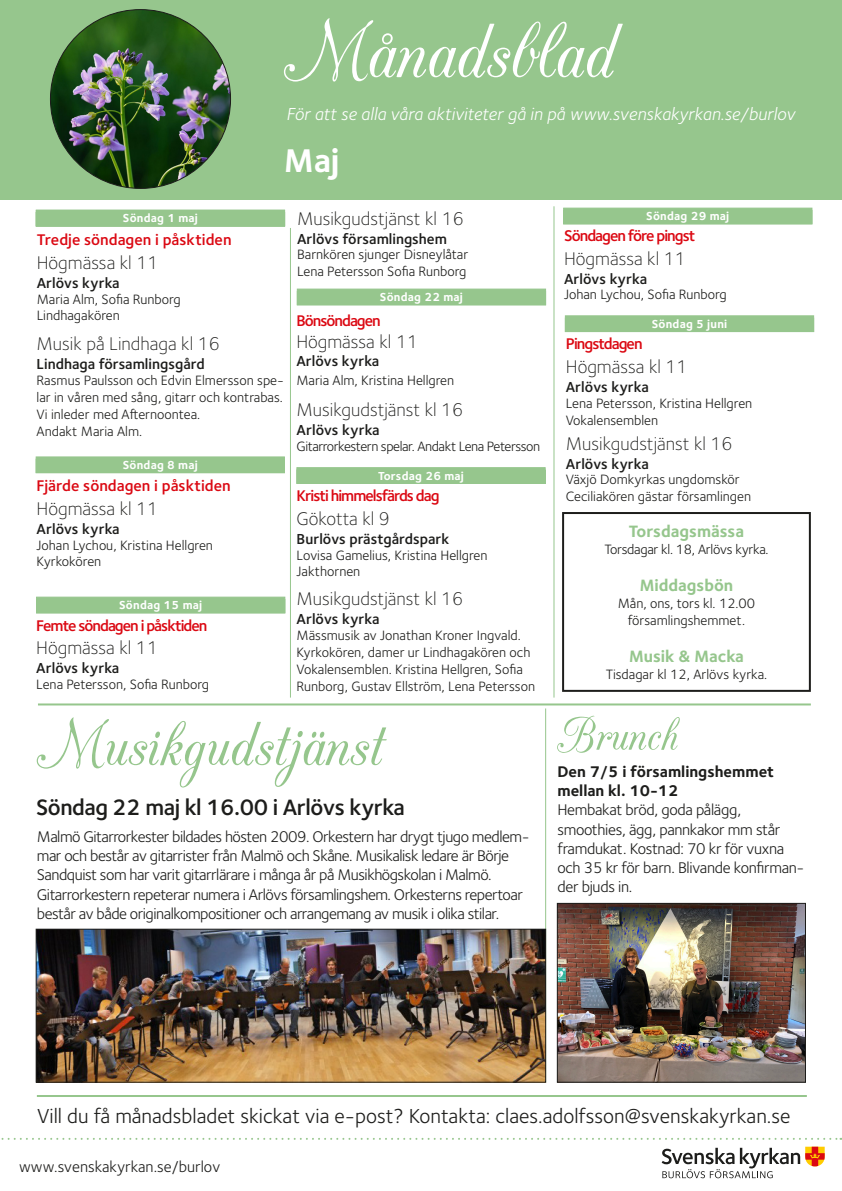
<style>
.page{position:relative;width:842px;height:1191px;background:#fff}
.page>*{position:absolute;margin:0;border:0;box-sizing:border-box;transform-origin:0 0}
.t1{font:94px "CAC Champagne";color:#fff}
.Med_anfang{font:76px "CAC Champagne";color:#96c68d}
.Med_anfang-2{font:56px "CAC Champagne";color:#96c68d}
.t2{font:700 34px "Foundry Sterling OT3";color:#fff}
.Text{font:600 23px "Foundry Sterling OT3";letter-spacing:-.02em;color:#1d1d1b}
.t3{font:21px "Foundry Sterling OT3";color:#1d1d1b}
.Text-2{font:300 19px "Foundry Sterling OT3";color:#1d1d1b}
.t4{font:italic 18px "Foundry Sterling OT3";color:#fff}
.t5{font:700 17px "Foundry Sterling OT3";color:#96c68d}
.t6{font:16px/19.2px "Foundry Sterling OT3";letter-spacing:-.03em;color:#1d1d1b}
.kyrkodag{font:600 16px "Foundry Sterling OT3";letter-spacing:-.06em;color:#db0812}
.kyrkodag-2{font:600 16px "Foundry Sterling OT3";color:#db0812}
.t7{font:700 16px/19.2px "Foundry Sterling OT3";color:#1d1d1b}
.t8{font:16px "Foundry Sterling OT3";color:#1d1d1b}
.Text-3{font:600 15px "Foundry Sterling OT3";color:#1d1d1b}
.Text-4{font:14px/16.8px "Foundry Sterling OT3";color:#1d1d1b}
.Text-5{font:14px "Foundry Sterling OT3";letter-spacing:-.03em;color:#1d1d1b}
.Text-6{font:14px "Foundry Sterling OT3";letter-spacing:-.02em;color:#1d1d1b}
.Text-7{font:700 12px "Foundry Sterling OT3";letter-spacing:.02em;color:#fff}
</style>
<div class="page">
<svg style="left:1px;top:1137px;width:840px;height:2px"></svg>
<svg style="left:662px;top:1146px;width:163px;height:32px"></svg>
<div style="left:0;top:0;width:842px;height:200px;background:#96c68d"></div>
<img style="left:50px;top:10px;width:181px;height:178px">
<hr style="left:38px;top:703px;width:773px;height:2px;background:#96c68d">
<hr style="left:37px;top:1095px;width:770px;height:2px;background:#96c68d">
<hr style="left:290px;top:228px;width:1px;height:469px;background:#96c68d">
<hr style="left:553px;top:206px;width:1px;height:491px;background:#96c68d">
<div style="left:36px;top:596px;width:249px;height:17px;background:#96c68d;border:1px solid #96c68d"></div>
<div style="left:297px;top:288px;width:249px;height:17px;background:#96c68d;border:1px solid #96c68d"></div>
<div style="left:296px;top:467px;width:250px;height:17px;background:#96c68d"></div>
<div style="left:36px;top:210px;width:249px;height:16px;background:#96c68d"></div>
<div style="left:562px;top:512px;width:249px;height:180px;border:2px solid #1d1d1b"></div>
<img style="left:559px;top:905px;width:245px;height:175px">
<div style="left:557px;top:903px;width:249px;height:179px;border:1px solid #1d1d1b"></div>
<hr style="left:545px;top:708px;width:1px;height:374px;background:#96c68d">
<div style="left:563px;top:208px;width:249px;height:16px;background:#96c68d"></div>
<div style="left:36px;top:456px;width:249px;height:17px;background:#96c68d;border:1px solid #96c68d"></div>
<svg style="left:565px;top:315px;width:249px;height:2px"></svg>
<div style="left:565px;top:318px;width:249px;height:13px;background:#96c68d"></div>
<div style="left:565px;top:317px;width:249px;height:15px;border:1px solid #96c68d"></div>
<img style="left:38px;top:930px;width:506px;height:150px">
<div style="left:36px;top:928px;width:510px;height:154px;border:1px solid #1d1d1b"></div>
<p class="t1" style="left:284px;top:5px;width:333px">Månadsblad</p>
<p class="t4" style="left:286px;top:101px;width:510px">För att se alla våra aktiviteter gå in på www.svenskakyrkan.se/burlov</p>
<p class="t2" style="left:284px;top:133px;width:57px">Maj</p>
<p class="Text-7" style="left:119px;top:209px;width:85px">Onsdag 2 mars</p>
<p class="Text-7" style="left:123px;top:209px;width:77px">Söndag 1 maj</p>
<p class="kyrkodag-2" style="left:37px;top:227px;width:196px">Tredje söndagen i påsktiden</p>
<p class="Text-2" style="left:37px;top:249px;width:123px">Högmässa kl 11</p>
<p class="Text-3" style="left:37px;top:271px;width:84px">Arlövs kyrka</p>
<p class="Text-4" style="left:37px;top:290px;width:146px">Maria Alm, Sofia Runborg<br>Lindhagakören</p>
<p class="Text-2" style="left:37px;top:330px;width:185px">Musik på Lindhaga kl 16</p>
<p class="Text-3" style="left:37px;top:352px;width:170px">Lindhaga församlingsgård</p>
<p class="Text-4" style="left:37px;top:371px;width:249px">Rasmus Paulsson och Edvin Elmersson spe&shy;lar in våren med sång, gitarr och kontrabas.<br>Vi inleder med Afternoontea.<br>Andakt Maria Alm.</p>
<p class="Text-7" style="left:123px;top:455px;width:77px">Söndag 8 maj</p>
<p class="kyrkodag-2" style="left:37px;top:473px;width:196px">Fjärde söndagen i påsktiden</p>
<p class="Text-2" style="left:37px;top:495px;width:123px">Högmässa kl 11</p>
<p class="Text-3" style="left:37px;top:517px;width:84px">Arlövs kyrka</p>
<p class="Text-4" style="left:37px;top:535px;width:178px">Johan Lychou, Kristina Hellgren<br>Kyrkokören</p>
<p class="Text-7" style="left:119px;top:595px;width:85px">Söndag 15 maj</p>
<p class="kyrkodag" style="left:36px;top:612px;width:173px">Femte söndagen i påsktiden</p>
<p class="Text-2" style="left:36px;top:634px;width:123px">Högmässa kl 11</p>
<p class="Text-3" style="left:36px;top:656px;width:84px">Arlövs kyrka</p>
<p class="Text-4" style="left:36px;top:675px;width:174px">Lena Petersson, Sofia Runborg</p>
<p class="Text-2" style="left:297px;top:205px;width:168px">Musikgudstjänst kl 16</p>
<p class="Text-3" style="left:297px;top:227px;width:151px">Arlövs församlingshem</p>
<p class="Text-4" style="left:297px;top:245px;width:173px">Barnkören sjunger Disneylåtar<br>Lena Petersson Sofia Runborg</p>
<p class="Text-7" style="left:380px;top:287px;width:85px">Söndag 22 maj</p>
<p class="kyrkodag" style="left:296px;top:308px;width:86px">Bönsöndagen</p>
<p class="Text-2" style="left:296px;top:328px;width:123px">Högmässa kl 11</p>
<p class="Text-3" style="left:296px;top:349px;width:84px">Arlövs kyrka</p>
<p class="Text-4" style="left:296px;top:370px;width:159px">Maria Alm, Kristina Hellgren</p>
<p class="Text-2" style="left:297px;top:396px;width:168px">Musikgudstjänst kl 16</p>
<p class="Text-3" style="left:297px;top:418px;width:84px">Arlövs kyrka</p>
<p class="Text-5" style="left:297px;top:436px;width:245px">Gitarrorkestern spelar. Andakt Lena Petersson</p>
<p class="Text-7" style="left:378px;top:466px;width:87px">Torsdag 26 maj</p>
<p class="kyrkodag" style="left:297px;top:483px;width:145px">Kristi himmelsfärds dag</p>
<p class="Text-2" style="left:297px;top:505px;width:95px">Gökotta kl 9</p>
<p class="Text-3" style="left:297px;top:527px;width:154px">Burlövs prästgårdspark</p>
<p class="Text-4" style="left:297px;top:545px;width:192px">Lovisa Gamelius, Kristina Hellgren<br>Jakthornen</p>
<p class="Text-2" style="left:297px;top:585px;width:168px">Musikgudstjänst kl 16</p>
<p class="Text-3" style="left:297px;top:607px;width:84px">Arlövs kyrka</p>
<p class="Text-4" style="left:297px;top:626px;width:240px">Mässmusik av Jonathan Kroner Ingvald.<br>Kyrkokören, damer ur Lindhagakören och Vokalensemblen. Kristina Hellgren, Sofia Runborg, Gustav Ellström, Lena Petersson</p>
<p class="Med_anfang" style="left:36px;top:706px;width:349px">Musikgudstjänst</p>
<p class="Text" style="left:36px;top:788px;width:370px">Söndag 22 maj kl 16.00 i Arlövs kyrka</p>
<p class="t6" style="left:37px;top:826px;width:494px">Malmö Gitarrorkester bildades hösten 2009. Orkestern har drygt tjugo medlem&shy;mar och består av gitarrister från Malmö och Skåne. Musikalisk ledare är Börje Sandquist som har varit gitarrlärare i många år på Musikhögskolan i Malmö.<br>Gitarrorkestern repeterar numera i Arlövs församlingshem. Orkesterns repertoar består av både originalkompositioner och arrangemang av musik i olika stilar.</p>
<p class="Text-7" style="left:646px;top:206px;width:85px">Söndag 29 maj</p>
<p class="kyrkodag" style="left:564px;top:223px;width:133px">Söndagen före pingst</p>
<p class="Text-2" style="left:564px;top:245px;width:123px">Högmässa kl 11</p>
<p class="Text-3" style="left:564px;top:267px;width:84px">Arlövs kyrka</p>
<p class="Text-4" style="left:564px;top:285px;width:164px">Johan Lychou, Sofia Runborg</p>
<p class="Text-7" style="left:652px;top:314px;width:77px">Söndag 5 juni</p>
<p class="kyrkodag" style="left:566px;top:331px;width:78px">Pingstdagen</p>
<p class="Text-2" style="left:566px;top:353px;width:123px">Högmässa kl 11</p>
<p class="Text-3" style="left:566px;top:375px;width:84px">Arlövs kyrka</p>
<p class="Text-4" style="left:566px;top:394px;width:188px">Lena Petersson, Kristina Hellgren<br>Vokalensemblen</p>
<p class="Text-2" style="left:566px;top:430px;width:168px">Musikgudstjänst kl 16</p>
<p class="Text-3" style="left:566px;top:452px;width:84px">Arlövs kyrka</p>
<p class="Text-4" style="left:566px;top:470px;width:175px">Växjö Domkyrkas ungdomskör</p>
<p class="Text-4" style="left:566px;top:487px;width:187px">Ceciliakören gästar församlingen</p>
<p class="t5" style="left:629px;top:518px;width:117px">Torsdagsmässa</p>
<p class="Text-6" style="left:604px;top:539px;width:166px">Torsdagar kl. 18, Arlövs kyrka.</p>
<p class="t5" style="left:640px;top:572px;width:95px">Middagsbön</p>
<p class="Text-4" style="left:618px;top:594px;width:139px;text-align:center">Mån, ons, tors kl. 12.00 församlingshemmet.</p>
<p class="t5" style="left:629px;top:642px;width:116px">Musik &amp; Macka</p>
<p class="Text-4" style="left:606px;top:664px;width:163px">Tisdagar kl 12, Arlövs kyrka.</p>
<p class="Med_anfang-2" style="left:557px;top:706px;width:123px">Brunch</p>
<p class="t7" style="left:557px;top:761px;width:218px">Den 7/5 i församlingshemmet mellan kl. 10-12</p>
<p class="t6" style="left:557px;top:799px;width:224px">Hembakat bröd, goda pålägg, smoothies, ägg, pannkakor mm står</p>
<p class="t6" style="left:557px;top:838px;width:248px">framdukat. Kostnad: 70 kr för vuxna och 35 kr för barn. Blivande konfirman&shy;der bjuds in.</p>
<p class="t3" style="left:37px;top:1101px;width:755px">Vill du få månadsbladet skickat via e-post? Kontakta: claes.adolfsson@svenskakyrkan.se</p>
<p class="t8" style="left:19px;top:1154px;width:203px">www.svenskakyrkan.se/burlov</p>
</div>
